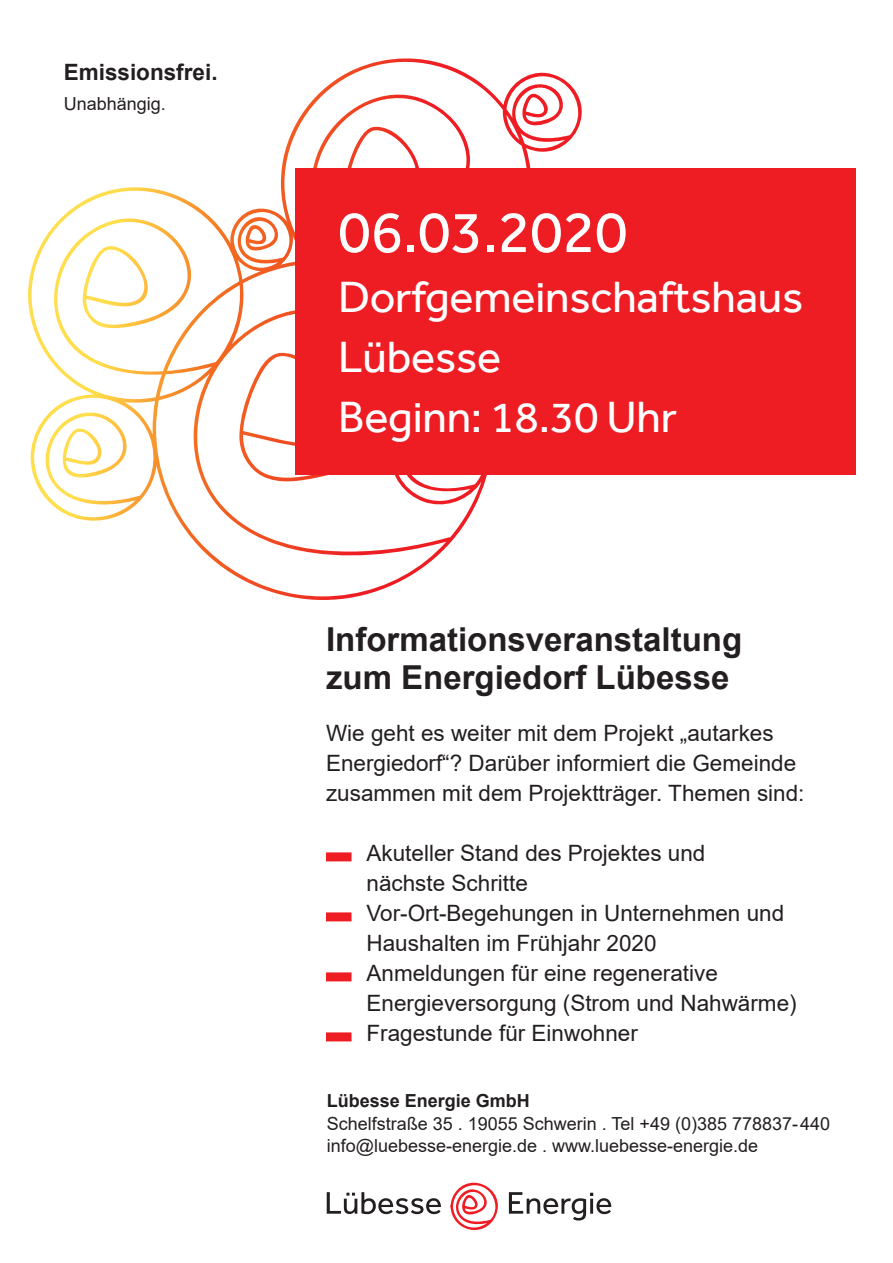
<style>
.page{position:relative;width:893px;height:1263px;background:#fff}
.page>*{position:absolute;margin:0;border:0;box-sizing:border-box;transform-origin:0 0}
.t1{font:60px "Effra";letter-spacing:-.005em;color:#fff}
.t2{font:45px/60px "Effra";letter-spacing:-.005em;color:#fff}
.t3{font:700 33px/37.7px "Arial";color:#231f20}
.t4{font:22.5px/30px "Arial";color:#231f20}
.t5{font:700 22.5px "Arial";color:#231f20}
.t6{font:18px/22.5px "Arial";color:#231f20}
.t7{font:700 18px "Arial";color:#231f20}
</style>
<div class="page">
<svg style="left:28px;top:58px;width:554px;height:542px"></svg>
<div style="left:326px;top:852px;width:25px;height:9px;background:#ee1d23"></div>
<div style="left:326px;top:912px;width:25px;height:9px;background:#ee1d23"></div>
<div style="left:326px;top:972px;width:25px;height:9px;background:#ee1d23"></div>
<div style="left:326px;top:1032px;width:25px;height:9px;background:#ee1d23"></div>
<div style="left:296px;top:168px;width:560px;height:307px;background:#ee1d23"></div>
<svg style="left:327px;top:1192px;width:114px;height:22px"></svg>
<svg style="left:509px;top:1192px;width:102px;height:28px"></svg>
<svg style="left:450px;top:1182px;width:48px;height:48px"></svg>
<p class="t5" style="left:64px;top:56px;width:155px">Emissionsfrei.</p>
<p class="t6" style="left:64px;top:92px;width:104px">Unabhängig.</p>
<h1 class="t1" style="left:338px;top:196px;width:291px">06.03.2020</h1>
<h2 class="t2" style="left:338px;top:266px;width:467px">Dorfgemeinschaftshaus<br>Lübesse<br>Beginn: 18.30 Uhr</h2>
<h3 class="t3" style="left:326px;top:621px;width:418px">Informationsveranstaltung zum Energiedorf Lübesse</h3>
<p class="t4" style="left:326px;top:718px;width:480px">Wie geht es weiter mit dem Projekt „autarkes<br>Energiedorf“? Darüber informiert die Gemeinde zusammen mit dem Projektträger. Themen sind:</p>
<p class="t4" style="left:366px;top:838px;width:432px">Akuteller Stand des Projektes und<br>nächste Schritte<br>Vor-Ort-Begehungen in Unternehmen und<br>Haushalten im Frühjahr 2020<br>Anmeldungen für eine regenerative<br>Energieversorgung (Strom und Nahwärme)<br>Fragestunde für Einwohner</p>
<p class="t7" style="left:327px;top:1088px;width:205px">Lübesse Energie GmbH</p>
<p class="t6" style="left:327px;top:1112px;width:505px">Schelfstraße 35 . 19055 Schwerin . Tel +49 (0)385 778837-440 info@luebesse-energie.de . www.luebesse-energie.de</p>
</div>
